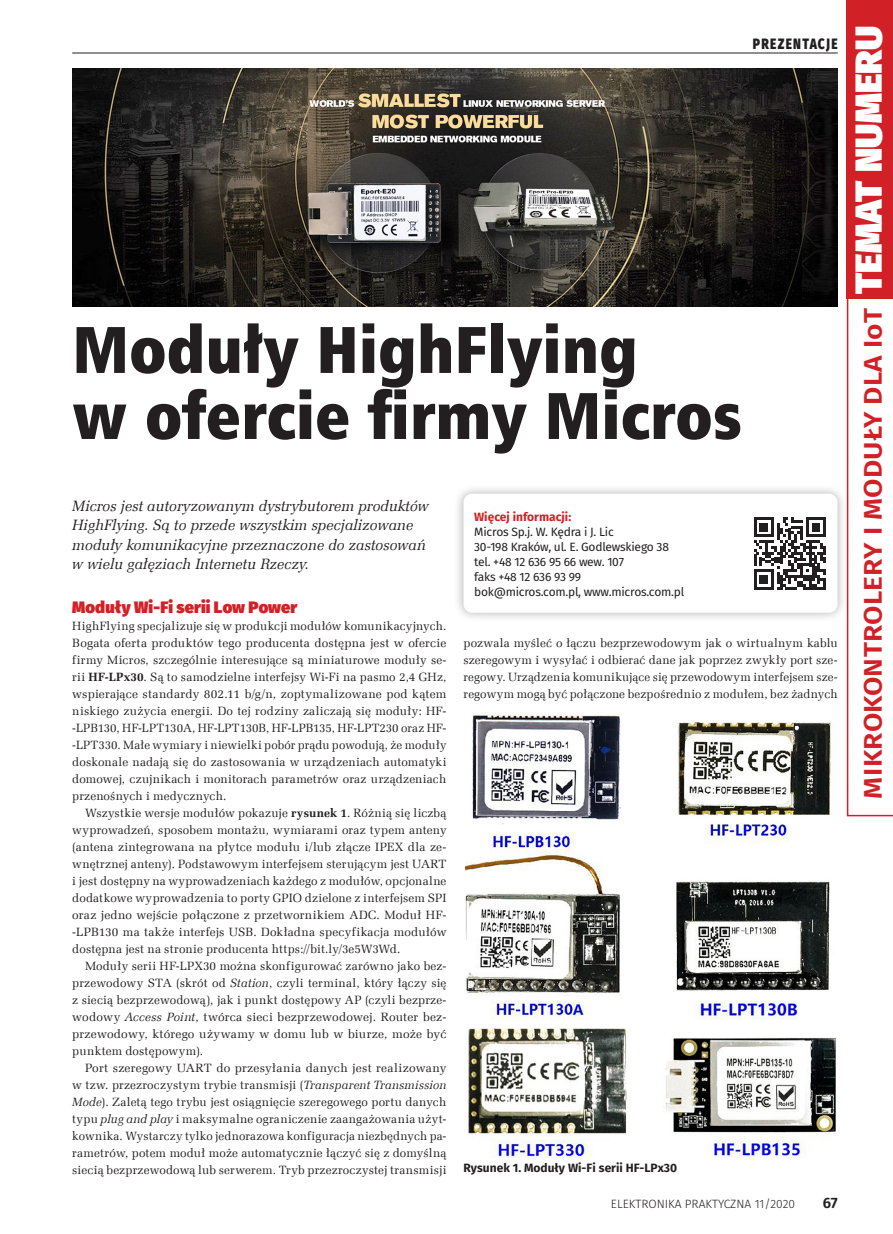
<style>
.page{position:relative;width:893px;height:1234px;background:#fff}
.page>*{position:absolute;margin:0;border:0;box-sizing:border-box;transform-origin:0 0}
._9_tytul{font:66px/66px "Humnst 777 X Blk Cn EU";color:#231f20}
.t1{font:600 25.5px "Fira Sans";letter-spacing:.01em;color:#d12126;scale:1.1 1}
._3_Srodtytul{font:900 16.5px "Fira Sans";letter-spacing:.005em;color:#d12126}
._2_lead_do_wszystkie{font:italic 15px/19.5px "Zapf Ellipt EU";color:#231f20}
.t2{font:800 15px "Fira Sans";letter-spacing:.11em;color:#231f20;scale:.8 1}
.t3{font:600 15px "Fira Sans";color:#231f20}
._1_Body{font:12px/17px "Zapf Ellipt EU";letter-spacing:.01em;color:#231f20;text-align:justify}
._7_tabela_trec{font:12px "Fira Sans";letter-spacing:-.02em;color:#231f20}
._4_Podpis{font:700 12px "Fira Sans";color:#231f20}
.t4{font:300 12px "Fira Sans";color:#231f20}
._7_tabela_trec-2{font:700 12px "Fira Sans";color:#d12126}
.s1{font-weight:700}
.s2{font-style:italic}
.s3{font-weight:900;font-size:37.5px;color:#fff}
</style>
<div class="page">
<svg style="left:847px;top:298px;width:46px;height:518px"></svg>
<div style="left:847px;top:0;width:46px;height:298px;background:#d12126"></div>
<hr style="left:72px;top:53px;width:766px;height:1px;background:#231f20">
<img style="left:72px;top:68px;width:766px;height:238px">
<div style="left:454px;top:483px;width:393px;height:139px;background:#231f20;opacity:.35"></div>
<div style="left:463px;top:493px;width:374px;height:119px;background:#fff;border-radius:9px"></div>
<svg style="left:754px;top:517px;width:72px;height:72px"></svg>
<img style="left:465px;top:714px;width:371px;height:443px">
<p class="t2" style="left:753px;top:30px;width:108px">PREZENTACJE</p>
<p class="_9_tytul" style="left:72px;top:317px;width:671px">Moduły HighFlying<br>w ofercie firmy Micros</p>
<p class="_2_lead_do_wszystkie" style="left:72px;top:496px;width:358px">Micros jest autoryzowanym dystrybutorem produktów HighFlying. Są to przede wszystkim specjalizowane moduły komunikacyjne przeznaczone do zastosowań w wielu gałęziach Internetu Rzeczy.</p>
<p class="_3_Srodtytul" style="left:72px;top:591px;width:227px">Moduły Wi-Fi serii Low Power</p>
<p class="_1_Body" style="left:72px;top:617px;width:376px">HighFlying specjalizuje się w produkcji modułów komunikacyjnych.<br>Bogata oferta produktów tego producenta dostępna jest w ofercie firmy Micros, szczególnie interesujące są miniaturowe moduły se&shy;rii <span class="s1">HF-LPx30</span>. Są to samodzielne interfejsy Wi-Fi na pasmo 2,4 GHz, wspierające standardy 802.11 b/g/n, zoptymalizowane pod kątem niskiego zużycia energii. Do tej rodziny zaliczają się moduły: HF--LPB130, HF-LPT130A, HF-LPT130B, HF-LPB135, HF-LPT230 oraz HF--LPT330. Małe wymiary i niewielki pobór prądu powodują, że moduły doskonale nadają się do zastosowania w urządzeniach automatyki domowej, czujnikach i monitorach parametrów oraz urządzeniach przenośnych i medycznych.</p>
<p class="_1_Body" style="left:72px;top:804px;width:376px;text-indent:13px">Wszystkie wersje modułów pokazuje <span class="s1">rysunek 1</span>. Różnią się liczbą wyprowadzeń, sposobem montażu, wymiarami oraz typem anteny (antena zintegrowana na płytce modułu i/lub złącze IPEX dla ze&shy;wnętrznej anteny). Podstawowym interfejsem sterującym jest UART i jest dostępny na wyprowadzeniach każdego z modułów, opcjonalne dodatkowe wyprowadzenia to porty GPIO dzielone z interfejsem SPI oraz jedno wejście połączone z przetwornikiem ADC. Moduł HF--LPB130 ma także interfejs USB. Dokładna specyfikacja modułów dostępna jest na stronie producenta https://bit.ly/3e5W3Wd.</p>
<p class="_1_Body" style="left:72px;top:957px;width:376px;text-indent:13px">Moduły serii HF-LPX30 można skonfigurować zarówno jako bez&shy;przewodowy STA (skrót od <span class="s2">Station</span>, czyli terminal, który łączy się z siecią bezprzewodową), jak i punkt dostępowy AP (czyli bezprze&shy;wodowy <span class="s2">Access Point</span>, twórca sieci bezprzewodowej. Router bez&shy;przewodowy, którego używamy w domu lub w biurze, może być punktem dostępowym).</p>
<p class="_1_Body" style="left:72px;top:1059px;width:376px;text-indent:13px">Port szeregowy UART do przesyłania danych jest realizowany w tzw. przezroczystym trybie transmisji (<span class="s2">Transparent Transmission Mode</span>). Zaletą tego trybu jest osiągnięcie szeregowego portu danych typu <span class="s2">plug and play</span> i maksymalne ograniczenie zaangażowania użyt&shy;kownika. Wystarczy tylko jednorazowa konfiguracja niezbędnych pa&shy;rametrów, potem moduł może automatycznie łączyć się z domyślną siecią bezprzewodową lub serwerem. Tryb przezroczystej transmisji</p>
<p class="_7_tabela_trec-2" style="left:474px;top:507px;width:99px">Więcej informacji:</p>
<p class="_7_tabela_trec" style="left:474px;top:523px;width:141px">Micros Sp.j. W. Kędra i J. Lic</p>
<p class="_7_tabela_trec" style="left:474px;top:538px;width:196px">30-198 Kraków, ul. E. Godlewskiego 38</p>
<p class="_7_tabela_trec" style="left:474px;top:553px;width:151px">tel. +48 12 636 95 66 wew. 107</p>
<p class="_7_tabela_trec" style="left:474px;top:568px;width:108px">faks +48 12 636 93 99</p>
<p class="_7_tabela_trec" style="left:474px;top:583px;width:212px">bok@micros.com.pl, www.micros.com.pl</p>
<p class="_1_Body" style="left:463px;top:634px;width:376px">pozwala myśleć o łączu bezprzewodowym jak o wirtualnym kablu szeregowym i wysyłać i odbierać dane jak poprzez zwykły port sze&shy;regowy. Urządzenia komunikujące się przewodowym interfejsem sze&shy;regowym mogą być połączone bezpośrednio z modułem, bez żadnych</p>
<p class="_4_Podpis" style="left:463px;top:1156px;width:215px">Rysunek 1. Moduły Wi-Fi serii HF-LPx30</p>
<p class="t4" style="left:611px;top:1195px;width:186px">ELEKTRONIKA PRAKTYCZNA 11/2020</p>
<p class="t3" style="left:823px;top:1190px;width:16px">67</p>
<p class="t1" style="left:852px;top:798px;width:704px;rotate:-90deg">MIKROKONTROLERY I MODUŁY DLA IoT <span class="s3">TEMAT NUMERU</span></p>
</div>
